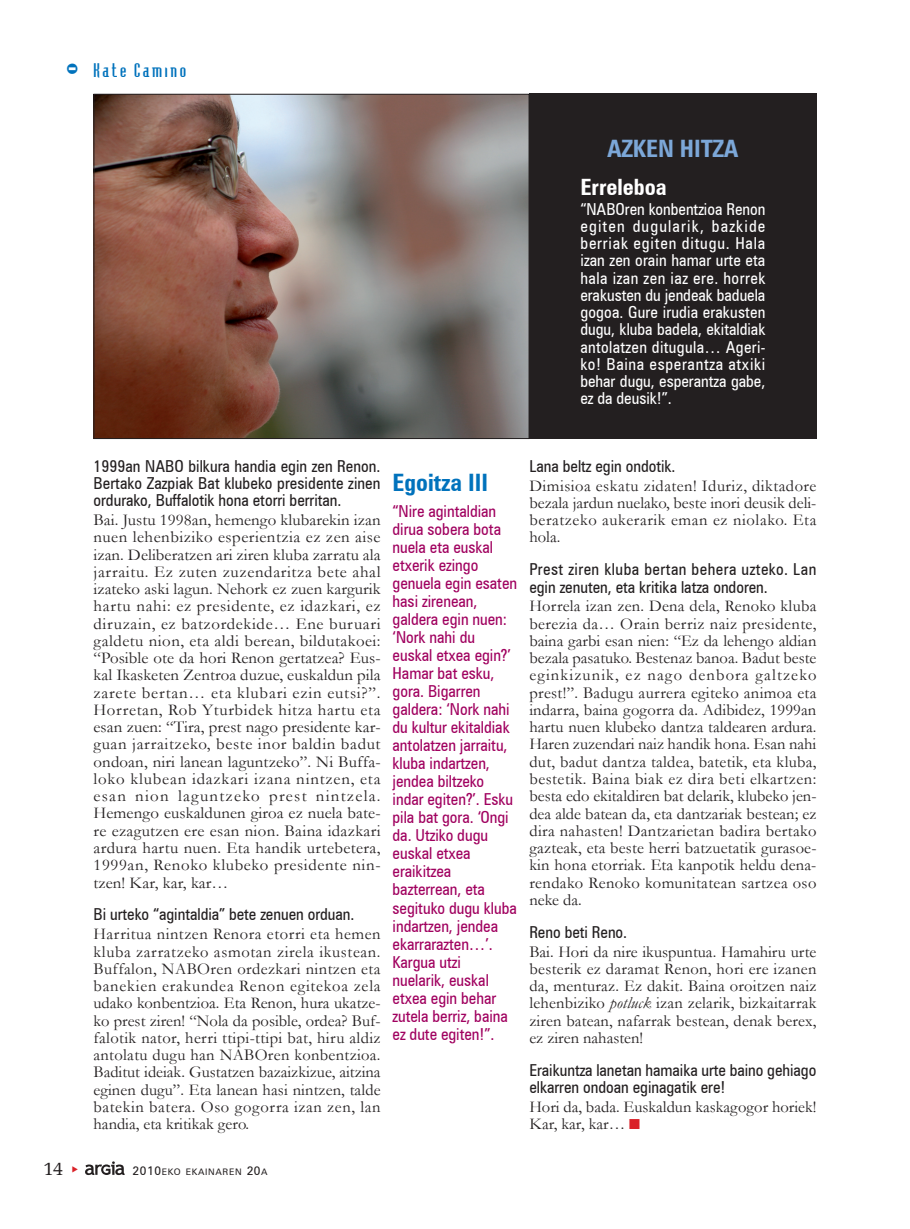
<style>
.page{position:relative;width:910px;height:1229px;background:#fff}
.page>*{position:absolute;margin:0;border:0;box-sizing:border-box;transform-origin:0 0}
.t1{font:700 24px "Zurich Cn BT";color:#7ca7d8}
.t2{font:700 24px "Zurich Cn BT";color:#0072bc}
.t3{font:700 22.5px "Zurich Cn BT";color:#fff}
.t4{font:19.5px "Memoir";color:#231f20}
.t5{font:18px "Bodiac";letter-spacing:.145em;color:#0072bc}
.t6{font:16.5px/17.2px "Garamond";letter-spacing:.005em;color:#231f20;text-align:justify}
.t7{font:16.5px/18px "Zurich Cn BT";color:#a0015f}
.t8{font:16.5px/17.2px "Zurich Cn BT";color:#231f20}
.t9{font:16.5px/17.2px "Zurich Cn BT";color:#fff;text-align:justify}
.t10{font:9px "Zurich BT";letter-spacing:.075em;color:#231f20}
.s1{font-size:30px}
.s2{font-size:12px}
.s3{font-style:italic}
.s4{color:#da2128}
</style>
<div class="page">
<img style="left:96px;top:96px;width:431px;height:341px">
<div style="left:94px;top:94px;width:435px;height:345px;border:1px solid #231f20"></div>
<div style="left:529px;top:94px;width:287px;height:345px;background:#231f20"></div>
<svg style="left:85px;top:1161px;width:40px;height:14px"></svg>
<p class="t5" style="left:65px;top:64px;width:122px"><span class="s1">-</span> Kate Camino</p>
<h1 class="t1" style="left:607px;top:134px;width:133px">AZKEN HITZA</h1>
<h2 class="t3" style="left:580px;top:174px;width:88px">Erreleboa</h2>
<p class="t9" style="left:580px;top:200px;width:186px">“NABOren konbentzioa Renon egiten dugularik, bazkide berriak egiten ditugu. Hala izan zen orain hamar urte eta hala izan zen iaz ere. horrek erakusten du jendeak baduela gogoa. Gure irudia erakusten dugu, kluba badela, ekitaldiak antolatzen ditugula… Ageri&shy;ko! Baina esperantza atxiki behar dugu, esperantza gabe, ez da deusik!”.</p>
<p class="t8" style="left:94px;top:457px;width:288px;text-align:justify">1999an NABO bilkura handia egin zen Renon.<br>Bertako Zazpiak Bat klubeko presidente zinen ordurako, Buffalotik hona etorri berritan.</p>
<p class="t6" style="left:94px;top:512px;width:289px">Bai. Justu 1998an, hemengo klubarekin izan nuen lehenbiziko esperientzia ez zen aise izan. Deliberatzen ari ziren kluba zarratu ala jarraitu. Ez zuten zuzendaritza bete ahal izateko aski lagun. Nehork ez zuen kargurik hartu nahi: ez presidente, ez idazkari, ez diruzain, ez batzordekide… Ene buruari galdetu nion, eta aldi berean, bildutakoei: “Posible ote da hori Renon gertatzea? Eus&shy;kal Ikasketen Zentroa duzue, euskaldun pila zarete bertan… eta klubari ezin eutsi?”.<br>Horretan, Rob Yturbidek hitza hartu eta esan zuen: “Tira, prest nago presidente kar&shy;guan jarraitzeko, beste inor baldin badut ondoan, niri lanean laguntzeko”. Ni Buffa&shy;loko klubean idazkari izana nintzen, eta esan nion laguntzeko prest nintzela.<br>Hemengo euskaldunen giroa ez nuela bate&shy;re ezagutzen ere esan nion. Baina idazkari ardura hartu nuen. Eta handik urtebetera, 1999an, Renoko klubeko presidente nin&shy;tzen! Kar, kar, kar…</p>
<p class="t8" style="left:94px;top:906px;width:262px">Bi urteko “agintaldia” bete zenuen orduan.</p>
<p class="t6" style="left:94px;top:926px;width:289px">Harritua nintzen Renora etorri eta hemen kluba zarratzeko asmotan zirela ikustean.<br>Buffalon, NABOren ordezkari nintzen eta banekien erakundea Renon egitekoa zela udako konbentzioa. Eta Renon, hura ukatze&shy;ko prest ziren! “Nola da posible, ordea? Buf&shy;falotik nator, herri ttipi-ttipi bat, hiru aldiz antolatu dugu han NABOren konbentzioa.<br>Baditut ideiak. Gustatzen bazaizkizue, aitzina eginen dugu”. Eta lanean hasi nintzen, talde batekin batera. Oso gogorra izan zen, lan handia, eta kritikak gero.</p>
<p class="t4" style="left:43px;top:1157px;width:22px">14</p>
<p class="t10" style="left:132px;top:1166px;width:137px"><span class="s2">2010</span>EKO EKAINAREN <span class="s2">20</span>A</p>
<h1 class="t2" style="left:393px;top:468px;width:97px">Egoitza III</h1>
<p class="t7" style="left:393px;top:502px;width:126px">“Nire agintaldian dirua sobera bota nuela eta euskal etxerik ezingo genuela egin esaten hasi zirenean, galdera egin nuen: ‘Nork nahi du euskal etxea egin?’<br>Hamar bat esku, gora. Bigarren galdera: ‘Nork nahi du kultur ekitaldiak antolatzen jarraitu, kluba indartzen, jendea biltzeko indar egiten?’. Esku pila bat gora. ‘Ongi da. Utziko dugu euskal etxea eraikitzea bazterrean, eta segituko dugu kluba indartzen, jendea ekarrarazten…’.<br>Kargua utzi nuelarik, euskal etxea egin behar zutela berriz, baina ez dute egiten!”.</p>
<p class="t8" style="left:529px;top:457px;width:148px">Lana beltz egin ondotik.</p>
<p class="t6" style="left:529px;top:477px;width:289px">Dimisioa eskatu zidaten! Iduriz, diktadore bezala jardun nuelako, beste inori deusik deli&shy;beratzeko aukerarik eman ez niolako. Eta hola.</p>
<p class="t8" style="left:529px;top:561px;width:288px">Prest ziren kluba bertan behera uzteko. Lan egin zenuten, eta kritika latza ondoren.</p>
<p class="t6" style="left:529px;top:598px;width:289px">Horrela izan zen. Dena dela, Renoko kluba berezia da… Orain berriz naiz presidente, baina garbi esan nien: “Ez da lehengo aldian bezala pasatuko. Bestenaz banoa. Badut beste eginkizunik, ez nago denbora galtzeko prest!”. Badugu aurrera egiteko animoa eta indarra, baina gogorra da. Adibidez, 1999an hartu nuen klubeko dantza taldearen ardura.<br>Haren zuzendari naiz handik hona. Esan nahi dut, badut dantza taldea, batetik, eta kluba, bestetik. Baina biak ez dira beti elkartzen: besta edo ekitaldiren bat delarik, klubeko jen&shy;dea alde batean da, eta dantzariak bestean; ez dira nahasten! Dantzarietan badira bertako gazteak, eta beste herri batzuetatik gurasoe&shy;kin hona etorriak. Eta kanpotik heldu dena&shy;rendako Renoko komunitatean sartzea oso neke da.</p>
<p class="t8" style="left:529px;top:923px;width:99px">Reno beti Reno.</p>
<p class="t6" style="left:529px;top:943px;width:289px">Bai. Hori da nire ikuspuntua. Hamahiru urte besterik ez daramat Renon, hori ere izanen da, menturaz. Ez dakit. Baina oroitzen naiz lehenbiziko <span class="s3">potluck</span> izan zelarik, bizkaitarrak ziren batean, nafarrak bestean, denak berex, ez ziren nahasten!</p>
<p class="t8" style="left:529px;top:1061px;width:288px">Eraikuntza lanetan hamaika urte baino gehiago elkarren ondoan eginagatik ere!</p>
<p class="t6" style="left:529px;top:1098px;width:288px">Hori da, bada. Euskaldun kaskagogor horiek!<br>Kar, kar, kar… <span class="s4">■</span></p>
</div>
